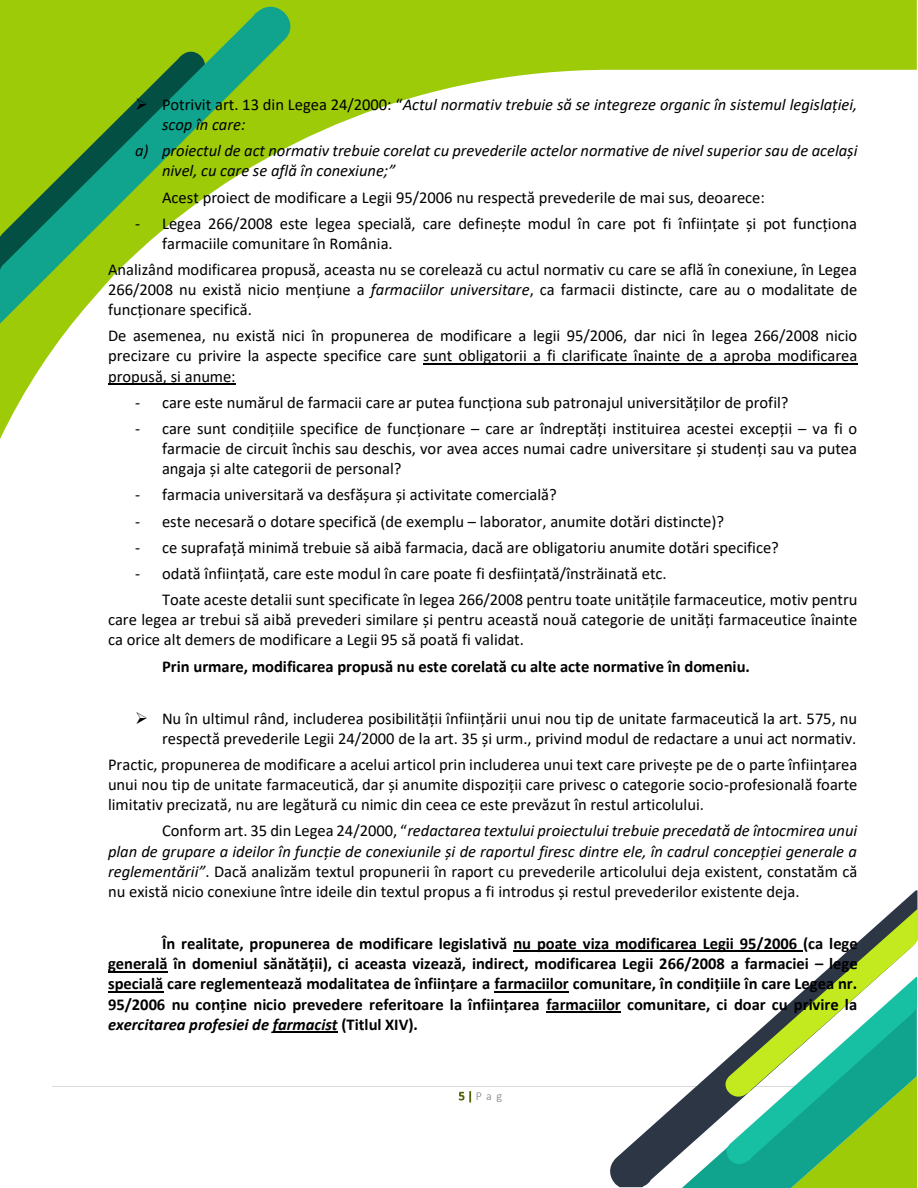
<style>
.page{position:relative;width:918px;height:1188px;background:#fff}
.page>*{position:absolute;margin:0;border:0;box-sizing:border-box;transform-origin:0 0}
.t1{font:16.5px/20.1px "Calibri";color:#000;text-align:justify}
.t2{font:700 16.5px/20.1px "Calibri";color:#000;text-align:justify}
.t3{font:italic 16.5px/20.2px "Calibri";color:#000}
.t4{font:300 12px "Calibri";color:#7f7f7f}
.s1{font-style:normal}
.s2{font-style:italic}
.s3{color:#4e6504}
</style>
<div class="page">
<hr style="left:52px;top:1086px;width:862px;height:1px;background:#d9d9d9">
<svg style="left:0;top:0;width:917px;height:439px"></svg>
<svg style="left:0;top:6px;width:298px;height:318px;fill:#9dcb08"></svg>
<svg style="left:607px;top:890px;width:310px;height:297px"></svg>
<svg style="left:718px;top:909px;width:200px;height:279px"></svg>
<hr style="left:423px;top:363px;width:434px;height:1px;background:#000">
<hr style="left:108px;top:383px;width:128px;height:2px;background:#000">
<hr style="left:514px;top:951px;width:289px;height:1px;background:#000">
<hr style="left:108px;top:971px;width:60px;height:1px;background:#000">
<hr style="left:108px;top:991px;width:55px;height:1px;background:#000">
<hr style="left:494px;top:991px;width:75px;height:1px;background:#000">
<hr style="left:546px;top:1011px;width:75px;height:1px;background:#000">
<hr style="left:273px;top:1032px;width:65px;height:1px;background:#000">
<p class="t3" style="left:162px;top:94px;width:697px;text-indent:-27px">➢ <span class="s1">Potrivit art. 13 din Legea 24/2000: “</span>Actul normativ trebuie să se integreze organic în sistemul legislației, scop în care:</p>
<p class="t3" style="left:162px;top:140px;width:697px;text-indent:-27px">a) proiectul de act normativ trebuie corelat cu prevederile actelor normative de nivel superior sau de același nivel, cu care se află în conexiune;”</p>
<p class="t1" style="left:162px;top:187px;width:604px">Acest proiect de modificare a Legii 95/2006 nu respectă prevederile de mai sus, deoarece:</p>
<p class="t1" style="left:162px;top:213px;width:697px;text-indent:-27px">- Legea 266/2008 este legea specială, care definește modul în care pot fi înființate și pot funcționa farmaciile comunitare în România.</p>
<p class="t1" style="left:108px;top:259px;width:751px">Analizând modificarea propusă, aceasta nu se corelează cu actul normativ cu care se află în conexiune, în Legea 266/2008 nu există nicio mențiune a <span class="s2">farmaciilor universitare</span>, ca farmacii distincte, care au o modalitate de funcționare specifică.</p>
<p class="t1" style="left:108px;top:325px;width:751px">De asemenea, nu există nici în propunerea de modificare a legii 95/2006, dar nici în legea 266/2008 nicio precizare cu privire la aspecte specifice care sunt obligatorii a fi clarificate înainte de a aproba modificarea propusă, și anume:</p>
<p class="t1" style="left:135px;top:392px;width:655px">- care este numărul de farmacii care ar putea funcționa sub patronajul universităților de profil?</p>
<p class="t1" style="left:162px;top:418px;width:697px;text-indent:-27px">- care sunt condițiile specifice de funcționare – care ar îndreptăți instituirea acestei excepții – va fi o farmacie de circuit închis sau deschis, vor avea acces numai cadre universitare și studenți sau va putea angaja și alte categorii de personal?</p>
<p class="t1" style="left:135px;top:485px;width:423px">- farmacia universitară va desfășura și activitate comercială?</p>
<p class="t1" style="left:135px;top:511px;width:591px">- este necesară o dotare specifică (de exemplu – laborator, anumite dotări distincte)?</p>
<p class="t1" style="left:135px;top:537px;width:645px">- ce suprafață minimă trebuie să aibă farmacia, dacă are obligatoriu anumite dotări specifice?</p>
<p class="t1" style="left:162px;top:560px;width:697px;line-height:26.2px;text-indent:-27px">- odată înființată, care este modul în care poate fi desființată/înstrăinată etc.<br>Toate aceste detalii sunt specificate în legea 266/2008 pentru toate unitățile farmaceutice, motiv pentru</p>
<p class="t1" style="left:108px;top:609px;width:751px">care legea ar trebui să aibă prevederi similare și pentru această nouă categorie de unități farmaceutice înainte ca orice alt demers de modificare a Legii 95 să poată fi validat.</p>
<p class="t2" style="left:162px;top:656px;width:589px">Prin urmare, modificarea propusă nu este corelată cu alte acte normative în domeniu.</p>
<p class="t1" style="left:135px;top:708px;width:724px;text-align:right">➢ Nu în ultimul rând, includerea posibilității înființării unui nou tip de unitate farmaceutică la art. 575, nu respectă prevederile Legii 24/2000 de la art. 35 și urm., privind modul de redactare a unui act normativ.</p>
<p class="t1" style="left:108px;top:754px;width:751px">Practic, propunerea de modificare a acelui articol prin includerea unui text care privește pe de o parte înființarea unui nou tip de unitate farmaceutică, dar și anumite dispoziții care privesc o categorie socio-profesională foarte limitativ precizată, nu are legătură cu nimic din ceea ce este prevăzut în restul articolului.</p>
<p class="t1" style="left:108px;top:820px;width:751px;text-indent:54px">Conform art. 35 din Legea 24/2000, “<span class="s2">redactarea textului proiectului trebuie precedată de întocmirea unui plan de grupare a ideilor în funcție de conexiunile și de raportul firesc dintre ele, în cadrul concepției generale a reglementării”</span>. Dacă analizăm textul propunerii în raport cu prevederile articolului deja existent, constatăm că nu există nicio conexiune între ideile din textul propus a fi introdus și restul prevederilor existente deja.</p>
<p class="t2" style="left:108px;top:933px;width:751px;text-indent:54px">În realitate, propunerea de modificare legislativă nu poate viza modificarea Legii 95/2006 (ca lege generală în domeniul sănătății), ci aceasta vizează, indirect, modificarea Legii 266/2008 a farmaciei – lege specială care reglementează modalitatea de înființare a farmaciilor comunitare, în condițiile în care Legea nr.<br>95/2006 nu conține nicio prevedere referitoare la înființarea farmaciilor comunitare, ci doar cu privire la <span class="s2">exercitarea profesiei de farmacist</span> (Titlul XIV).</p>
<p class="t4" style="left:459px;top:1089px;width:45px"><span class="s3">5 |</span> Pag</p>
</div>
